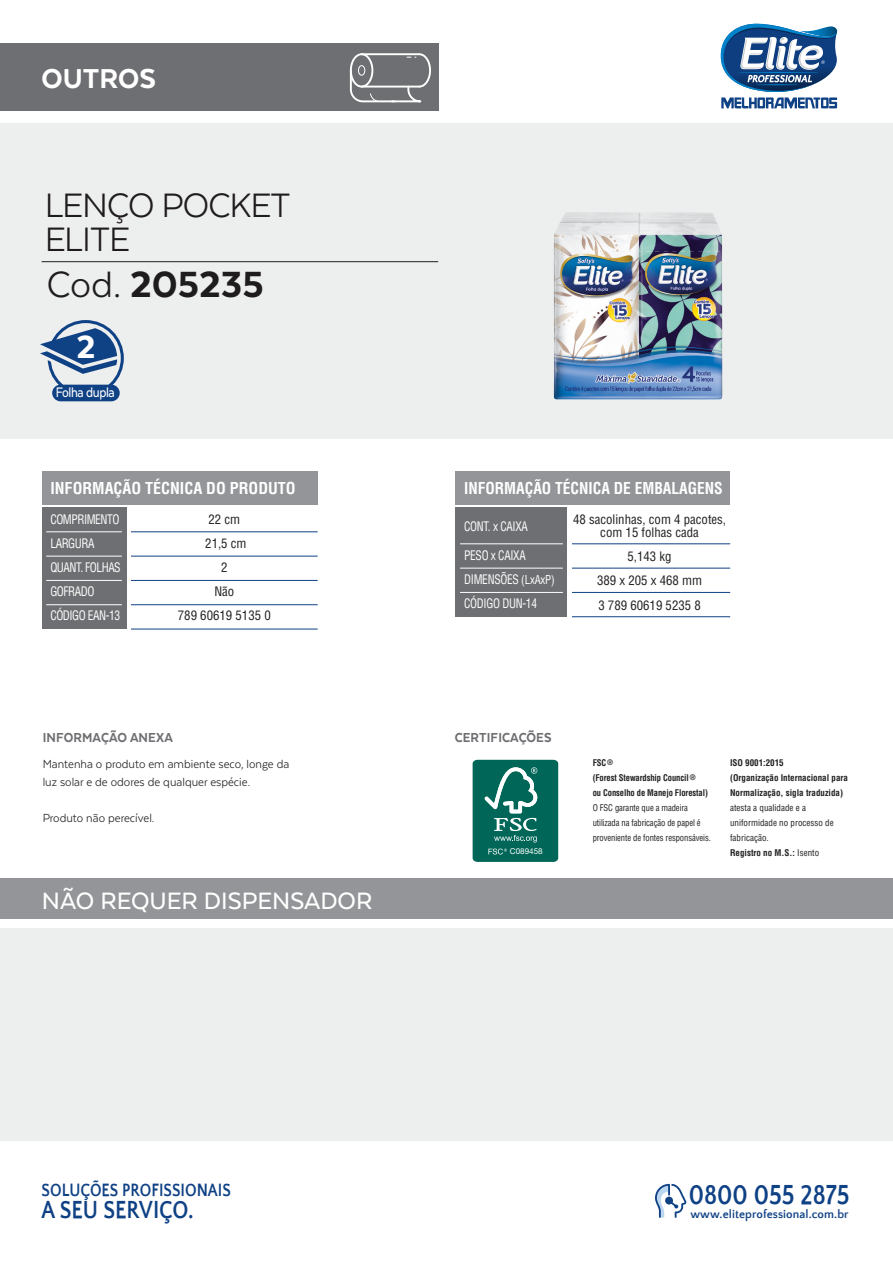
<style>
.page{position:relative;width:893px;height:1263px;background:#fff}
.page>*{position:absolute;margin:0;border:0;box-sizing:border-box;transform-origin:0 0}
.t1{font:800 42px "Texta";color:#221f20}
.t2{font:39px/34.5px "Texta";letter-spacing:-.025em;color:#221f20}
.t3{font:800 37.05px "Texta";color:#fff}
.t4{font:800 31.5px "Texta";color:#fff}
.t5{font:700 28.35px "Quattrocento Sans";color:#0f4185;scale:.85 1}
.t6{font:500 27.3px "Texta";color:#fff}
.t7{font:700 25.5px "Quattrocento Sans";color:#0f4185;scale:.85 1}
.t8{font:700 18.45px "Quattrocento Sans";color:#0f4185;scale:.85 1}
.t9{font:700 condensed 16.05px "Helvetica LT Std";color:#fff;scale:.96 1}
.t10{font:700 condensed 16.05px "Helvetica LT Std";color:#fff}
.t11{font:500 15.9px "Texta";letter-spacing:-.025em;color:#fff;scale:.85 1}
.t12{font:800 15px "Texta";letter-spacing:.01em;color:#6e6f72;scale:.95 1}
.t13{font:13.5px/18px "Texta";color:#221f20;scale:.95 1}
.t14{font:condensed 12.75px/24px "Helvetica LT Std";color:#221f20;text-align:center}
.t15{font:condensed 12.75px/24px "Helvetica LT Std";letter-spacing:-.04em;color:#fff;scale:.9 1}
.t16{font:condensed 12.75px/24px "Helvetica LT Std";letter-spacing:-.04em;color:#fff;scale:.89 1}
.t17{font:700 11.85px "Quattrocento Sans";letter-spacing:.01em;color:#0f4185}
.t18{font:condensed 9px/15px "Helvetica LT Std";letter-spacing:-.01em;color:#221f20;scale:.95 1}
.t19{font:condensed 9px/15px "Helvetica LT Std";letter-spacing:-.01em;color:#221f20}
.t20{font:700 condensed 9px/15px "Helvetica LT Std";color:#221f20}
.t21{font:700 condensed 9px/15px "Helvetica LT Std";color:#221f20;scale:.95 1}
.t22{font:8.1px "Helvetica Neue LT Std";color:#fff}
.s1{font-weight:400}
.s2{font-size:12px}
.s3{font-weight:700}
</style>
<div class="page">
<div style="left:0;top:928px;width:893px;height:213px;background:#edeeee"></div>
<div style="left:0;top:878px;width:893px;height:41px;background:#939598"></div>
<div style="left:0;top:123px;width:893px;height:316px;background:#edeeee"></div>
<div style="left:0;top:43px;width:438px;height:68px;background:#6e6f72"></div>
<hr style="left:131px;top:531px;width:187px;height:1px;background:#0f4185">
<hr style="left:131px;top:556px;width:187px;height:1px;background:#0f4185">
<hr style="left:131px;top:580px;width:187px;height:1px;background:#0f4185">
<hr style="left:131px;top:604px;width:187px;height:1px;background:#0f4185">
<hr style="left:131px;top:629px;width:187px;height:1px;background:#0f4185">
<div style="left:42px;top:507px;width:84px;height:122px;background:#6e6f72"></div>
<div style="left:42px;top:471px;width:276px;height:33px;background:#939598"></div>
<hr style="left:46px;top:531px;width:76px;height:1px;background:#fff">
<hr style="left:46px;top:556px;width:76px;height:1px;background:#fff">
<hr style="left:46px;top:580px;width:76px;height:1px;background:#fff">
<hr style="left:46px;top:604px;width:76px;height:1px;background:#fff">
<hr style="left:572px;top:543px;width:158px;height:1px;background:#0f4185">
<hr style="left:572px;top:568px;width:158px;height:1px;background:#0f4185">
<hr style="left:572px;top:592px;width:158px;height:1px;background:#0f4185">
<hr style="left:572px;top:616px;width:158px;height:1px;background:#0f4185">
<div style="left:455px;top:507px;width:112px;height:110px;background:#6e6f72"></div>
<div style="left:455px;top:471px;width:275px;height:33px;background:#939598"></div>
<hr style="left:460px;top:543px;width:103px;height:1px;background:#fff">
<hr style="left:460px;top:568px;width:103px;height:1px;background:#fff">
<hr style="left:460px;top:592px;width:103px;height:1px;background:#fff">
<hr style="left:42px;top:261px;width:396px;height:1px;background:#221f20">
<svg style="left:349px;top:53px;width:82px;height:50px"></svg>
<img style="left:553px;top:212px;width:170px;height:188px">
<svg style="left:473px;top:760px;width:85px;height:102px;background:#1b776a"></svg>
<svg style="left:655px;top:1184px;width:31px;height:34px"></svg>
<svg style="left:40px;top:320px;width:84px;height:66px"></svg>
<div style="left:52px;top:385px;width:68px;height:16px;background:#0f4185;border-radius:8px"></div>
<svg style="left:720px;top:23px;width:118px;height:85px"></svg>
<h3 class="t4" style="left:42px;top:62px;width:116px">OUTROS</h3>
<h2 class="t2" style="left:44px;top:187px;width:248px">LENÇO POCKET<br>ELITE</h2>
<h1 class="t1" style="left:46px;top:263px;width:219px"><span class="s1">Cod.</span> 205235</h1>
<h3 class="t3" style="left:76px;top:328px;width:21px">2</h3>
<p class="t11" style="left:56px;top:384px;width:71px">Folha dupla</p>
<p class="t10" style="left:50px;top:478px;width:247px">INFORMAÇÃO TÉCNICA DO PRODUTO</p>
<p class="t15" style="left:50px;top:507px;width:80px">COMPRIMENTO<br>LARGURA<br>QUANT. FOLHAS<br>GOFRADO<br>CÓDIGO EAN-13</p>
<p class="t14" style="left:178px;top:507px;width:94px">22 cm<br>21,5 cm<br>2<br>Não<br>789 60619 5135 0</p>
<p class="t9" style="left:464px;top:478px;width:271px">INFORMAÇÃO TÉCNICA DE EMBALAGENS</p>
<p class="t16" style="left:464px;top:515px;width:73px">CONT. x CAIXA</p>
<p class="t16" style="left:464px;top:543px;width:103px">PESO x CAIXA<br>DIMENSÕES <span class="s2">(LxAxP)<br></span>CÓDIGO DUN-14</p>
<p class="t14" style="left:573px;top:512px;width:155px;line-height:13.5px">48 sacolinhas, com 4 pacotes, com 15 folhas cada</p>
<p class="t14" style="left:597px;top:545px;width:107px">5,143 kg<br>389 x 205 x 468 mm<br>3 789 60619 5235 8</p>
<p class="t12" style="left:43px;top:729px;width:139px">INFORMAÇÃO ANEXA</p>
<p class="t12" style="left:455px;top:729px;width:103px">CERTIFICAÇÕES</p>
<p class="t13" style="left:43px;top:754px;width:261px">Mantenha o produto em ambiente seco, longe da luz solar e de odores de qualquer espécie.</p>
<p class="t13" style="left:43px;top:808px;width:119px">Produto não perecível.</p>
<h3 class="t6" style="left:42px;top:886px;width:332px">NÃO REQUER DISPENSADOR</h3>
<p class="t22" style="left:510px;top:846px;width:34px">C089458</p>
<p class="t21" style="left:593px;top:755px;width:123px">FSC<sup>®<br></sup>(Forest Stewardship Council<sup>®<br></sup>ou Conselho de Manejo Florestal)</p>
<p class="t18" style="left:593px;top:800px;width:126px">O FSC garante que a madeira utilizada na fabricação de papel é proveniente de fontes responsáveis.</p>
<p class="t20" style="left:730px;top:755px;width:119px">ISO 9001:2015<br>(Organização Internacional para<br>Normalização, sigla traduzida)</p>
<p class="t19" style="left:730px;top:800px;width:105px">atesta a qualidade e a uniformidade no processo de fabricação.<br><span class="s3">Registro no M.S.:</span> Isento</p>
<h3 class="t8" style="left:42px;top:1181px;width:224px">SOLUÇÕES PROFISSIONAIS</h3>
<h3 class="t7" style="left:42px;top:1196px;width:180px">A SEU SERVIÇO.</h3>
<h3 class="t5" style="left:689px;top:1180px;width:191px">0800 055 2875</h3>
<p class="t17" style="left:690px;top:1208px;width:160px">www.eliteprofessional.com.br</p>
</div>
